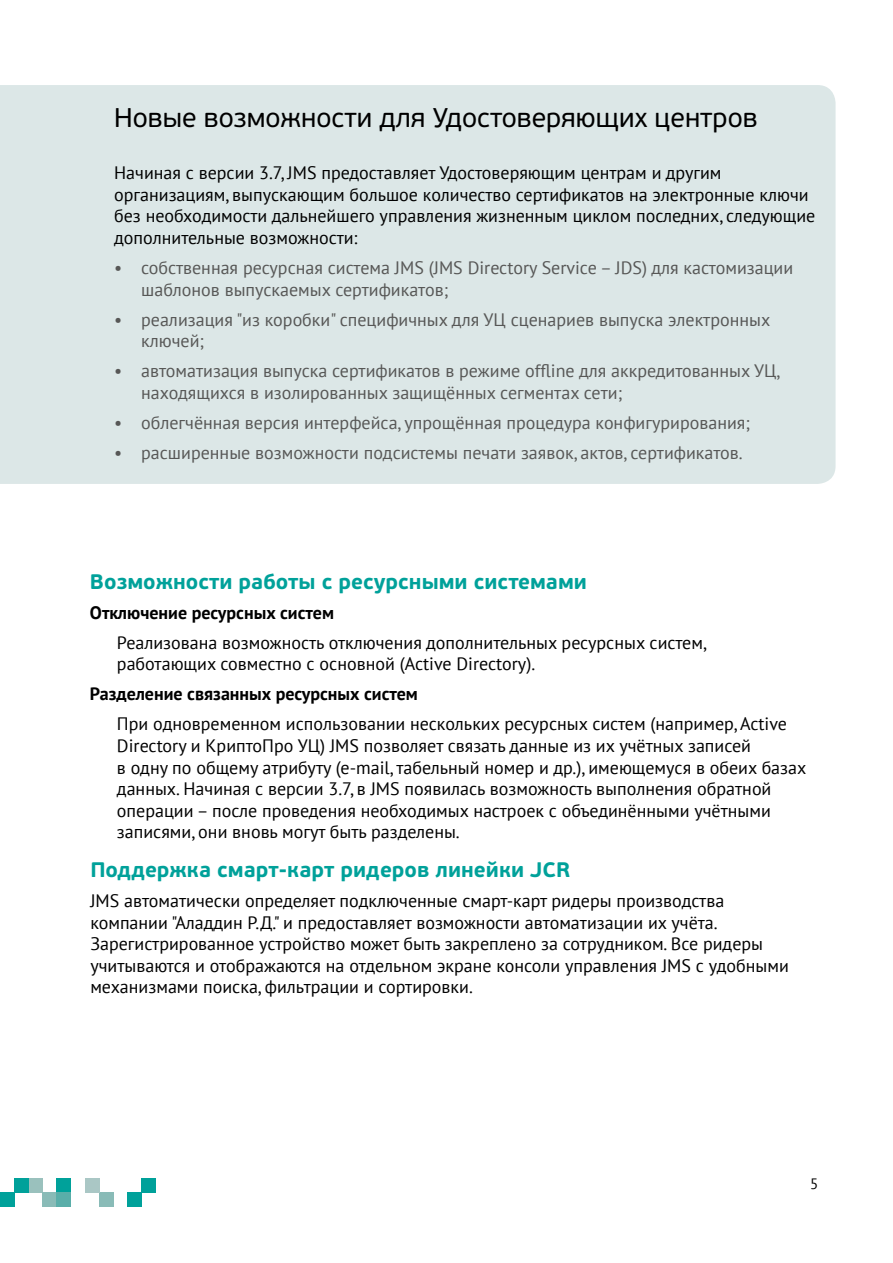
<style>
.page{position:relative;width:893px;height:1263px;background:#fff}
.page>*{position:absolute;margin:0;border:0;box-sizing:border-box;transform-origin:0 0}
.t1{font:27px "PF Beau Sans Pro";color:#000}
.t2{font:700 21px "PF Beau Sans Pro";color:#00a19a}
.t3{font:18px/21.6px "PT Sans";color:#000}
.t4{font:18px/21.6px "PT Sans";color:#575756}
.t5{font:700 18px "PT Sans";color:#000}
.t6{font:15px "PT Sans";color:#000}
</style>
<div class="page">
<div style="left:28px;top:1178px;width:15px;height:14px;background:#9ac1bd"></div>
<div style="left:0;top:1192px;width:14px;height:14px;background:#00a19a"></div>
<div style="left:14px;top:1178px;width:14px;height:14px;background:#00a19a"></div>
<div style="left:99px;top:1192px;width:14px;height:14px;background:#89bbb7"></div>
<div style="left:43px;top:1192px;width:14px;height:14px;background:#89bbb7"></div>
<div style="left:57px;top:1178px;width:14px;height:14px;background:#00a19a"></div>
<svg style="left:57px;top:1192px;width:14px;height:14px"></svg>
<div style="left:128px;top:1192px;width:14px;height:14px;background:#00a19a"></div>
<div style="left:142px;top:1178px;width:14px;height:14px;background:#00a19a"></div>
<div style="left:85px;top:1178px;width:14px;height:14px;background:#aac7c5"></div>
<div style="left:0;top:85px;width:836px;height:399px;background:#dce7e7"></div>
<h1 class="t1" style="left:114px;top:102px;width:645px">Новые возможности для Удостоверяющих центров</h1>
<p class="t3" style="left:114px;top:161px;width:703px">Начиная с версии 3.7, JMS предоставляет Удостоверяющим центрам и другим организациям, выпускающим большое количество сертификатов на электронные ключи без необходимости дальнейшего управления жизненным циклом последних, следующие дополнительные возможности:</p>
<p class="t4" style="left:141px;top:256px;width:654px;text-indent:-27px">• собственная ресурсная система JMS (JMS Directory Service – JDS) для кастомизации шаблонов выпускаемых сертификатов;</p>
<p class="t4" style="left:141px;top:308px;width:631px;text-indent:-27px">• реализация "из коробки" специфичных для УЦ сценариев выпуска электронных ключей;</p>
<p class="t4" style="left:141px;top:360px;width:640px;text-indent:-27px">• автоматизация выпуска сертификатов в режиме offline для аккредитованных УЦ, находящихся в изолированных защищённых сегментах сети;</p>
<p class="t4" style="left:114px;top:411px;width:637px">• облегчённая версия интерфейса, упрощённая процедура конфигурирования;</p>
<p class="t4" style="left:114px;top:442px;width:630px">• расширенные возможности подсистемы печати заявок, актов, сертификатов.</p>
<p class="t2" style="left:90px;top:568px;width:499px">Возможности работы с ресурсными системами</p>
<p class="t5" style="left:90px;top:600px;width:246px">Отключение ресурсных систем</p>
<p class="t3" style="left:117px;top:631px;width:591px">Реализована возможность отключения дополнительных ресурсных систем, работающих совместно с основной (Active Directory).</p>
<p class="t5" style="left:90px;top:682px;width:329px">Разделение связанных ресурсных систем</p>
<p class="t3" style="left:117px;top:713px;width:691px">При одновременном использовании нескольких ресурсных систем (например, Active Directory и КриптоПро УЦ) JMS позволяет связать данные из их учётных записей<br>в одну по общему атрибуту (e-mail, табельный номер и др.), имеющемуся в обеих базах данных. Начиная с версии 3.7, в JMS появилась возможность выполнения обратной операции – после проведения необходимых настроек с объединёнными учётными записями, они вновь могут быть разделены.</p>
<p class="t2" style="left:90px;top:856px;width:481px">Поддержка смарт-карт ридеров линейки JCR</p>
<p class="t3" style="left:90px;top:889px;width:700px">JMS автоматически определяет подключенные смарт-карт ридеры производства компании "Аладдин Р.Д." и предоставляет возможности автоматизации их учёта.<br>Зарегистрированное устройство может быть закреплено за сотрудником. Все ридеры учитываются и отображаются на отдельном экране консоли управления JMS с удобными механизмами поиска, фильтрации и сортировки.</p>
<p class="t6" style="left:810px;top:1174px;width:10px">5</p>
</div>
